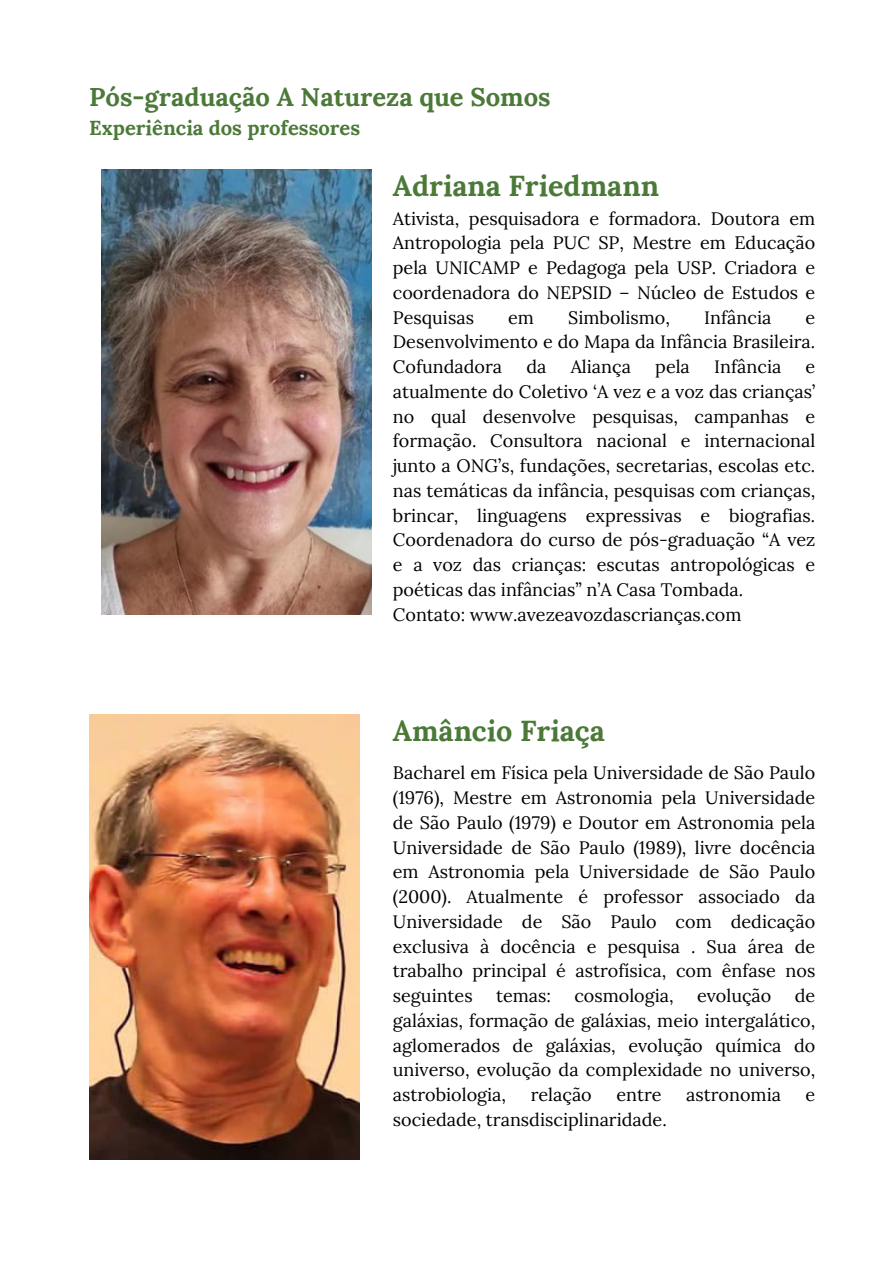
<style>
.page{position:relative;width:893px;height:1264px;background:#fff}
.page>*{position:absolute;margin:0;border:0;box-sizing:border-box;transform-origin:0 0}
.t1{font:700 28.8px "Lora";color:#4b7938}
.t2{font:700 25.5px "Lora";color:#4b7938}
.t3{font:700 20.25px "Lora";color:#4b7938}
.t4{font:18px/24.8px "Lora";color:#000;text-align:justify}
</style>
<div class="page">
<img style="left:101px;top:170px;width:270px;height:444px">
<img style="left:89px;top:714px;width:270px;height:444px">
<p class="t2" style="left:89px;top:80px;width:463px">Pós-graduação A Natureza que Somos</p>
<p class="t3" style="left:89px;top:115px;width:272px">Experiência dos professores</p>
<p class="t1" style="left:393px;top:167px;width:267px">Adriana Friedmann</p>
<p class="t4" style="left:393px;top:206px;width:424px">Ativista, pesquisadora e formadora. Doutora em Antropologia pela PUC SP, Mestre em Educação pela UNICAMP e Pedagoga pela USP. Criadora e coordenadora do NEPSID – Núcleo de Estudos e Pesquisas</p>
<p class="t4" style="left:508px;top:305px;width:27px">em</p>
<p class="t4" style="left:568px;top:305px;width:103px">Simbolismo,</p>
<p class="t4" style="left:704px;top:305px;width:69px">Infância</p>
<p class="t4" style="left:393px;top:305px;width:424px;text-indent:412px">e Desenvolvimento e do Mapa da Infância Brasileira.<br>Cofundadora</p>
<p class="t4" style="left:526px;top:354px;width:22px">da</p>
<p class="t4" style="left:570px;top:354px;width:62px">Aliança</p>
<p class="t4" style="left:655px;top:354px;width:36px">pela</p>
<p class="t4" style="left:714px;top:354px;width:69px">Infância</p>
<p class="t4" style="left:393px;top:354px;width:424px;text-indent:412px">e atualmente do Coletivo ‘A vez e a voz das crianças’ no qual desenvolve pesquisas, campanhas e formação. Consultora nacional e internacional junto a ONG’s, fundações, secretarias, escolas etc. nas temáticas da infância, pesquisas com crianças, brincar, linguagens expressivas e biografias.<br>Coordenadora do curso de pós-graduação “A vez e a voz das crianças: escutas antropológicas e poéticas das infâncias” n’A Casa Tombada.</p>
<p class="t4" style="left:393px;top:601px;width:350px">Contato: www.avezeavozdascrianças.com</p>
<p class="t1" style="left:393px;top:711px;width:213px">Amâncio Friaça</p>
<p class="t4" style="left:393px;top:760px;width:424px">Bacharel em Física pela Universidade de São Paulo (1976), Mestre em Astronomia pela Universidade de São Paulo (1979) e Doutor em Astronomia pela Universidade de São Paulo (1989), livre docência em Astronomia pela Universidade de São Paulo (2000). Atualmente é professor associado da Universidade de São Paulo com dedicação exclusiva à docência e pesquisa . Sua área de trabalho principal é astrofísica, com ênfase nos seguintes</p>
<p class="t4" style="left:496px;top:983px;width:56px">temas:</p>
<p class="t4" style="left:574px;top:983px;width:101px">cosmologia,</p>
<p class="t4" style="left:697px;top:983px;width:76px">evolução</p>
<p class="t4" style="left:393px;top:983px;width:424px;text-indent:402px">de galáxias, formação de galáxias, meio intergalático, aglomerados de galáxias, evolução química do universo, evolução da complexidade no universo, astrobiologia,</p>
<p class="t4" style="left:530px;top:1082px;width:63px">relação</p>
<p class="t4" style="left:616px;top:1082px;width:47px">entre</p>
<p class="t4" style="left:686px;top:1082px;width:96px">astronomia</p>
<p class="t4" style="left:805px;top:1082px;width:11px">e</p>
<p class="t4" style="left:393px;top:1106px;width:275px">sociedade, transdisciplinaridade.</p>
</div>
